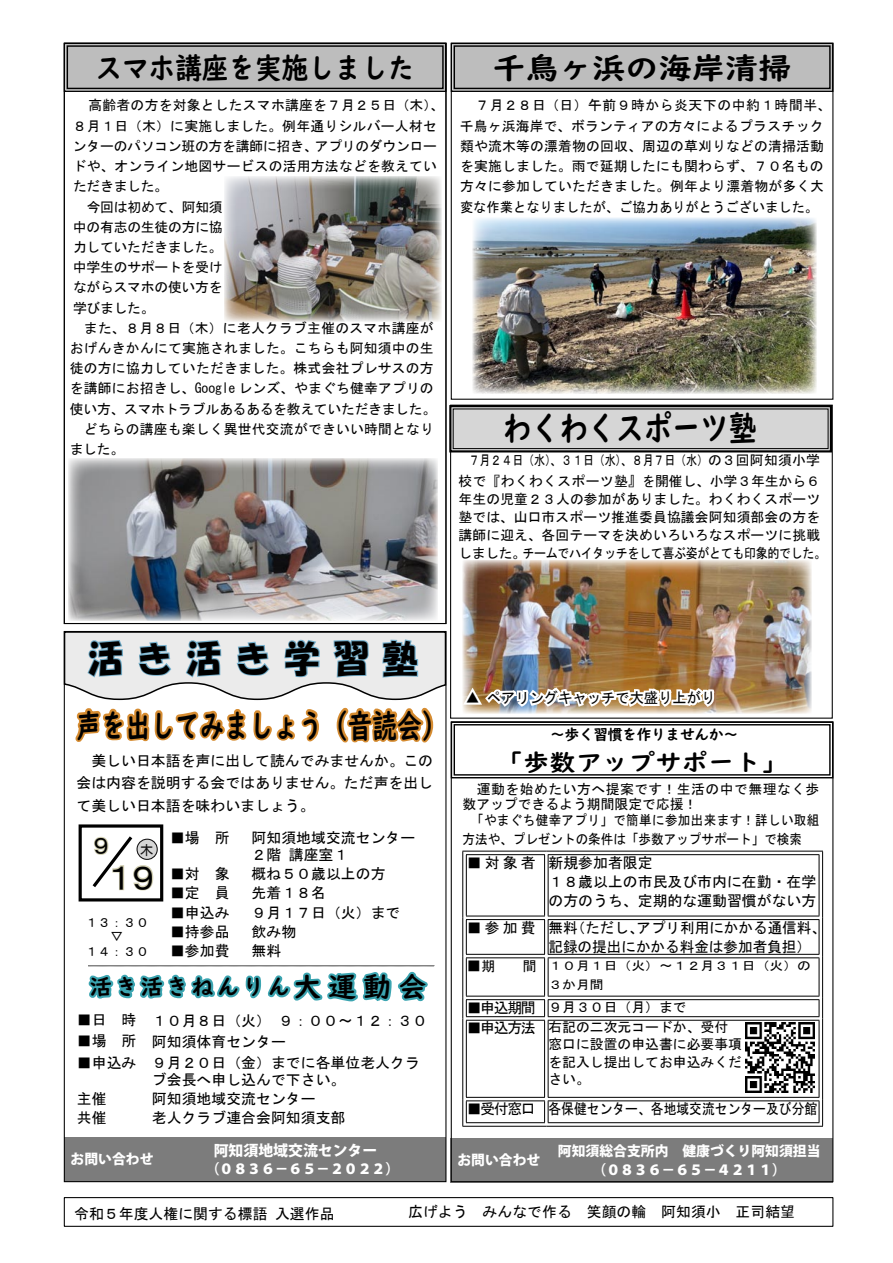
<style>
.page{position:relative;width:893px;height:1263px;background:#fff}
.page>*{position:absolute;margin:0;border:0;box-sizing:border-box;transform-origin:0 0}
.t1{font:37.2px "HGS Soei Kakupoptai";letter-spacing:.4em;color:#000;scale:.94 1}
.t2{font:34.35px "UD Digi Kyokasho NP B";color:#000;scale:.82 1}
.t3{font:34.05px "MS P Gothic";color:#000}
.t4{font:32.55px "UD Digi Kyokasho NP B";color:#000;scale:.76 1}
.t5{font:29.55px "UD Digi Kyokasho NP B";color:#000;scale:.9 1}
.t6{font:29.55px "UD Digi Kyokasho NP B";color:#000;scale:1.13 1}
.t7{font:27.6px "UD Digi Kyokasho NP B";color:#000}
.t8{font:23.4px "MS Gothic";color:#000}
.t9{font:23.25px "UD Digi Kyokasho NP B";letter-spacing:.04em;color:#000;scale:1.1 1}
.t10{font:22.35px "UD Digi Kyokasho NP B";letter-spacing:.14em;color:#000}
.t11{font:14.85px/19.2px "MS Gothic";color:#000}
.t12{font:14.85px "MS Gothic";color:#000;scale:.86 1}
.t13{font:14.85px "MS Gothic";color:#000;scale:.96 1}
.t14{font:14.85px "UD Digi Kyokasho NP B";letter-spacing:-.03em;color:#000}
.t15{font:800 14.85px "Koz Go Pro";color:#fff}
.t16{font:13.8px/20.2px "MS Gothic";letter-spacing:.01em;color:#000}
.t17{font:800 13.8px "Koz Go Pro";color:#fff}
.t18{font:13.8px/20.7px "MS Gothic";letter-spacing:.01em;color:#000;text-align:right;scale:.8 1}
.t19{font:13.8px/19.6px "MS Gothic";letter-spacing:.03em;color:#000;scale:.91 1}
.t20{font:13.8px/14.9px "MS Gothic";letter-spacing:.035em;color:#000}
.t21{font:13.8px "MS Gothic";letter-spacing:-.03em;color:#000;scale:.87 1}
.t22{font:13.8px "MS Gothic";letter-spacing:-.02em;color:#000}
.t23{font:13.8px "MS P Gothic";color:#111011}
.t24{font:12.75px/14.9px "MS Gothic";color:#000;text-align:center}
.t25{font:12.3px "MS Gothic";color:#000;scale:1.12 1}
.s1{font-size:27.6px}
.s2{font-size:13.8px}
</style>
<div class="page">
<div style="left:64px;top:1197px;width:769px;height:30px;border:1px solid #000"></div>
<div style="left:159px;top:1137px;width:287px;height:44px;background:#7c7c7c"></div>
<div style="left:64px;top:1137px;width:96px;height:44px;background:#7c7c7c"></div>
<div style="left:546px;top:1138px;width:287px;height:44px;background:#7c7c7c"></div>
<div style="left:451px;top:1138px;width:96px;height:44px;background:#7c7c7c"></div>
<img style="left:63px;top:42px;width:771px;height:1111px">
<hr style="left:466px;top:1122px;width:79px;height:1px;background:#000">
<hr style="left:462px;top:1126px;width:84px;height:1px;background:#000">
<hr style="left:548px;top:1122px;width:271px;height:1px;background:#000">
<hr style="left:546px;top:1126px;width:277px;height:1px;background:#000">
<img style="left:745px;top:1023px;width:70px;height:69px">
<h3 class="t5" style="left:96px;top:51px;width:356px">スマホ講座を実施しました</h3>
<p class="t16" style="left:88px;top:95px;width:357px">高齢者の方を対象としたスマホ講座を７月２５日（木、(</p>
<p class="t16" style="left:73px;top:116px;width:366px">８月１日（木）に実施しました。例年通りシルバー人材セ</p>
<p class="t22" style="left:315px;top:139px;width:124px">アプリのダウンロー</p>
<p class="t16" style="left:70px;top:136px;width:369px">ンターのパソコン班の方を講師に招き、<br>ドや、オンライン地図サービスの活用方法などを教えていただきました。<br>　今回は初めて、阿知須<br>中の有志の生徒の方に協<br>力していただきました。<br>中学生のサポートを受け<br>ながらスマホの使い方を<br>学びました。<br>　また、８月８日（木）に老人クラブ主催のスマホ講座がおげんきかんにて実施されました。こちらも阿知須中の生徒の方に協力していただきました。株式会社プレサスの方を講師にお招きし、Google レンズ、やまぐち健幸アプリの使い方、スマホトラブルあるあるを教えていただきました。　どちらの講座も楽しく異世代交流ができいい時間となりました。</p>
<h3 class="t6" style="left:493px;top:51px;width:266px">千鳥ヶ浜の海岸清掃</h3>
<p class="t16" style="left:460px;top:95px;width:372px;text-indent:16px">７月２８日（日）午前９時から炎天下の中約１時間半、千鳥ヶ浜海岸で、ボランティアの方々によるプラスチック類や流木等の漂着物の回収、周辺の草刈りなどの清掃活動を実施しました。雨で延期したにも関わらず、７０名もの方々に参加していただきました。例年より漂着物が多く大変な作業となりましたが、ご協力ありがとうございました。</p>
<h2 class="t2" style="left:503px;top:408px;width:311px">わくわくスポーツ塾</h2>
<p class="t18" style="left:459px;top:450px;width:453px">７月２４日（水）、３１日（水）、８月７日（水）の３回阿知須小学校で『わくわくスポーツ塾』を開催し、小学３年生から６</p>
<p class="t16" style="left:459px;top:489px;width:363px">年生の児童２３人の参加がありました。わくわくスポーツ</p>
<p class="t16" style="left:459px;top:507px;width:363px">塾では、山口市スポーツ推進委員協議会阿知須部会の方を</p>
<p class="t16" style="left:459px;top:525px;width:363px">講師に迎え、各回テーマを決めいろいろなスポーツに挑戦</p>
<p class="t21" style="left:522px;top:546px;width:350px">チームでハイタッチをして喜ぶ姿がとても印象的でした。</p>
<p class="t16" style="left:459px;top:543px;width:69px">しました。</p>
<h1 class="t1" style="left:88px;top:640px;width:352px">活き活き学習塾</h1>
<h3 class="t4" style="left:76px;top:706px;width:489px">声を出してみましょう（音読会(</h3>
<p class="t11" style="left:77px;top:749px;width:358px;line-height:22.4px;text-align:justify">　美しい日本語を声に出して読んでみませんか。この会は内容を説明する会ではありません。ただ声を出して美しい日本語を味わいましょう。</p>
<p class="t11" style="left:252px;top:828px;width:165px">阿知須地域交流センター</p>
<p class="t11" style="left:170px;top:828px;width:61px">■場　所</p>
<h3 class="t8" style="left:90px;top:834px;width:25px">９</h3>
<p class="t23" style="left:140px;top:843px;width:15px">木</p>
<p class="t11" style="left:289px;top:845px;width:61px">講座室１</p>
<p class="t11" style="left:252px;top:845px;width:135px">２階<br>概ね５０歳以上の方</p>
<h3 class="t3" style="left:109px;top:860px;width:48px">１９</h3>
<p class="t11" style="left:170px;top:864px;width:61px">■対　象</p>
<p class="t11" style="left:252px;top:883px;width:76px">先着１８名</p>
<p class="t11" style="left:170px;top:883px;width:61px">■定　員</p>
<p class="t24" style="left:85px;top:914px;width:65px">１３：３０▽<br>１４：３０</p>
<p class="t11" style="left:170px;top:903px;width:61px">■申込み</p>
<p class="t11" style="left:252px;top:903px;width:150px">９月１７日（火）まで</p>
<p class="t11" style="left:170px;top:922px;width:61px">■持参品</p>
<p class="t11" style="left:252px;top:922px;width:46px">飲み物</p>
<p class="t11" style="left:170px;top:941px;width:61px">■参加費</p>
<p class="t11" style="left:252px;top:941px;width:31px">無料</p>
<h3 class="t10" style="left:90px;top:973px;width:233px">活き活きねんりん<span class="s1">大</span></h3>
<h3 class="t7" style="left:329px;top:970px;width:99px">運動会</h3>
<p class="t11" style="left:77px;top:1010px;width:61px">■日　時</p>
<p class="t11" style="left:152px;top:1011px;width:121px">１０月８日（火(</p>
<p class="t11" style="left:278px;top:1011px;width:150px">９：００~１２：３０</p>
<p class="t11" style="left:77px;top:1031px;width:61px">■場　所</p>
<p class="t11" style="left:152px;top:1032px;width:135px">阿知須体育センター</p>
<p class="t11" style="left:77px;top:1052px;width:61px">■申込み</p>
<p class="t11" style="left:152px;top:1052px;width:269px">９月２０日（金）までに各単位老人クラ</p>
<p class="t11" style="left:77px;top:1089px;width:31px">主催</p>
<p class="t11" style="left:152px;top:1069px;width:195px">ブ会長へ申し込んで下さい。阿知須地域交流センター</p>
<p class="t11" style="left:77px;top:1108px;width:31px">共催</p>
<p class="t11" style="left:152px;top:1108px;width:195px">老人クラブ連合会阿知須支部</p>
<p class="t17" style="left:71px;top:1150px;width:84px">お問い合わせ</p>
<p class="t15" style="left:214px;top:1140px;width:165px">阿知須地域交流センター</p>
<p class="t17" style="left:206px;top:1160px;width:195px">（０８３６－６５－２０２２）</p>
<p class="t13" style="left:465px;top:690px;width:16px">▲</p>
<p class="t13" style="left:487px;top:690px;width:240px">ペアリングキャッチで大盛り上がり</p>
<p class="t14" style="left:550px;top:726px;width:190px">～歩く習慣を作りませんか~</p>
<h3 class="t9" style="left:497px;top:749px;width:265px">「歩数アップサポート「</h3>
<p class="t20" style="left:462px;top:782px;width:358px">　運動を始めたい方へ提案です！生活の中で無理なく歩数アップできるよう期間限定で応援!</p>
<p class="t19" style="left:462px;top:810px;width:394px;text-indent:9px">「やまぐち健幸アプリ」で簡単に参加出来ます！詳しい取組方法や、プレゼントの条件は「歩数アップサポート」で検索</p>
<p class="t11" style="left:548px;top:853px;width:106px">新規参加者限定</p>
<p class="t11" style="left:467px;top:853px;width:71px">■対象者</p>
<p class="t11" style="left:467px;top:918px;width:71px">■参加費</p>
<p class="t11" style="left:467px;top:956px;width:30px">■<span class="s2">期</span></p>
<p class="t16" style="left:523px;top:955px;width:15px">間</p>
<p class="t11" style="left:467px;top:998px;width:71px">■申込期間</p>
<p class="t11" style="left:467px;top:1018px;width:71px">■申込方法</p>
<p class="t11" style="left:467px;top:1099px;width:71px">■受付窓口</p>
<p class="t11" style="left:548px;top:872px;width:269px">１８歳以上の市民及び市内に在勤・在学の方のうち、定期的な運動習慣がない方</p>
<p class="t11" style="left:636px;top:918px;width:191px">アプリ利用にかかる通信料、</p>
<p class="t11" style="left:548px;top:918px;width:31px">無料</p>
<p class="t11" style="left:571px;top:918px;width:74px">（ただし、</p>
<p class="t11" style="left:548px;top:937px;width:264px">記録の提出にかかる料金は参加者負担(</p>
<p class="t25" style="left:548px;top:959px;width:236px">１０月１日（火）～１２月３１日（火）の</p>
<p class="t25" style="left:548px;top:978px;width:51px">３か月間</p>
<p class="t16" style="left:548px;top:997px;width:140px">９月３０日（月）まで</p>
<p class="t16" style="left:548px;top:1017px;width:181px">右記の二次元コードか、受付</p>
<p class="t16" style="left:548px;top:1036px;width:195px;line-height:17px;text-align:justify">窓口に設置の申込書に必要事項を記入し提出してお申込みください。</p>
<p class="t12" style="left:548px;top:1101px;width:314px">各保健センター、各地域交流センター及び分館</p>
<p class="t17" style="left:457px;top:1151px;width:84px">お問い合わせ</p>
<p class="t17" style="left:558px;top:1142px;width:264px">阿知須総合支所内　健康づくり阿知須担当</p>
<p class="t17" style="left:592px;top:1161px;width:195px">（０８３６－６５－４２１１）</p>
<p class="t11" style="left:74px;top:1204px;width:195px">令和５年度人権に関する標語</p>
<p class="t11" style="left:275px;top:1204px;width:61px">入選作品</p>
<p class="t11" style="left:408px;top:1202px;width:388px">広げよう　みんなで作る　笑顔の輪　阿知須小　正司結望</p>
</div>
